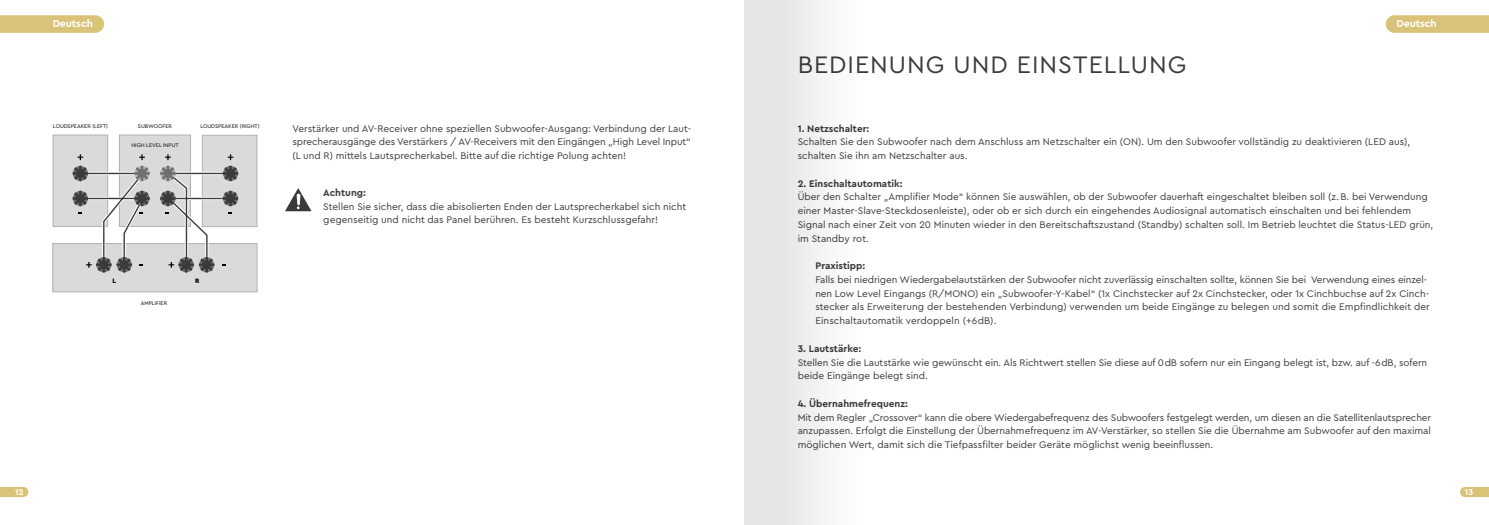
<style>
.page{position:relative;width:1489px;height:525px;background:#fff}
.page>*{position:absolute;margin:0;border:0;box-sizing:border-box;transform-origin:0 0}
.t1{font:25px "Cera Pro";letter-spacing:.04em;color:#3b3b3a}
.t2{font:700 10.62px "Cera Pro";letter-spacing:-.01em;color:#fff}
.t3{font:10px/13.8px "Cera Pro";color:#3b3b3a}
.t4{font:700 10px "Cera Pro";color:#3b3b3a}
.t5{font:700 8.75px "Cera Pro";color:#fff}
.t6{font:900 6.62px "Cera Pro";color:#000}
.t7{font:5.5px "Cera Pro";color:#000}
</style>
<div class="page">
<svg style="left:1385px;top:15px;width:103px;height:18px;background:#dac57e"></svg>
<svg style="left:1460px;top:487px;width:28px;height:10px"></svg>
<svg style="left:0;top:487px;width:28px;height:10px"></svg>
<svg style="left:0;top:15px;width:104px;height:18px;background:#dac57d"></svg>
<svg style="left:285px;top:188px;width:26px;height:23px"></svg>
<div style="left:119px;top:135px;width:72px;height:91px;background:#dadada;border:1px solid #b1b2b3"></div>
<div style="left:53px;top:135px;width:55px;height:91px;background:#dadada"></div>
<div style="left:53px;top:135px;width:55px;height:91px;border:1px solid #b1b2b3"></div>
<div style="left:202px;top:135px;width:55px;height:92px;background:#dadada;border:1px solid #b1b2b3"></div>
<div style="left:53px;top:243px;width:204px;height:49px;background:#dadada"></div>
<div style="left:53px;top:243px;width:204px;height:49px;border:1px solid #b1b2b3"></div>
<svg style="left:72px;top:154px;width:166px;height:118px"></svg>
<div style="left:744px;top:0;width:266px;height:524px;background:linear-gradient(to right,#e9e9e9,#fff)"></div>
<p class="t2" style="left:53px;top:17px;width:42px">Deutsch</p>
<p class="t7" style="left:53px;top:122px;width:57px">LOUDSPEAKER (LEFT)</p>
<p class="t7" style="left:138px;top:122px;width:36px">SUBWOOFER</p>
<p class="t7" style="left:200px;top:123px;width:61px">LOUDSPEAKER (RIGHT)</p>
<p class="t7" style="left:131px;top:141px;width:49px">HIGH LEVEL INPUT</p>
<p class="t6" style="left:113px;top:276px;width:5px">L</p>
<p class="t6" style="left:195px;top:276px;width:6px">R</p>
<p class="t7" style="left:141px;top:299px;width:28px">AMPLIFIER</p>
<p class="t3" style="left:292px;top:121px;width:400px;text-align:justify">Verstärker und AV-Receiver ohne speziellen Subwoofer-Ausgang: Verbindung der Laut&shy;sprecherausgänge des Verstärkers / AV-Receivers mit den Eingängen „High Level Input“ (L und R) mittels Lautsprecherkabel. Bitte auf die richtige Polung achten!</p>
<p class="t4" style="left:323px;top:186px;width:44px">Achtung:</p>
<p class="t3" style="left:323px;top:199px;width:364px">Stellen Sie sicher, dass die abisolierten Enden der Lautsprecherkabel sich nicht gegenseitig und nicht das Panel berühren. Es besteht Kurzschlussgefahr!</p>
<h1 class="t1" style="left:797px;top:48px;width:390px">BEDIENUNG UND EINSTELLUNG</h1>
<p class="t2" style="left:1396px;top:17px;width:42px">Deutsch</p>
<p class="t4" style="left:797px;top:121px;width:73px">1. Netzschalter:</p>
<p class="t3" style="left:797px;top:134px;width:614px">Schalten Sie den Subwoofer nach dem Anschluss am Netzschalter ein (ON). Um den Subwoofer vollständig zu deaktivieren (LED aus), schalten Sie ihn am Netzschalter aus.</p>
<p class="t4" style="left:797px;top:176px;width:106px">2. Einschaltautomatik:</p>
<p class="t3" style="left:797px;top:189px;width:637px">Über den Schalter „Amplifier Mode“ können Sie auswählen, ob der Subwoofer dauerhaft eingeschaltet bleiben soll (z. B. bei Verwendung einer Master-Slave-Steckdosenleiste), oder ob er sich durch ein eingehendes Audiosignal automatisch einschalten und bei fehlendem Signal nach einer Zeit von 20 Minuten wieder in den Bereitschaftszustand (Standby) schalten soll. Im Betrieb leuchtet die Status-LED grün, im Standby rot.</p>
<p class="t4" style="left:815px;top:259px;width:51px">Praxistipp:</p>
<p class="t3" style="left:815px;top:272px;width:616px">Falls bei niedrigen Wiedergabelautstärken der Subwoofer nicht zuverlässig einschalten sollte, können Sie bei Verwendung eines einzel&shy;nen Low Level Eingangs (R/MONO) ein „Subwoofer-Y-Kabel“ (1x Cinchstecker auf 2x Cinchstecker, oder 1x Cinchbuchse auf 2x Cinch&shy;stecker als Erweiterung der bestehenden Verbindung) verwenden um beide Eingänge zu belegen und somit die Empfindlichkeit der Einschaltautomatik verdoppeln (+6dB).</p>
<p class="t4" style="left:797px;top:341px;width:65px">3. Lautstärke:</p>
<p class="t3" style="left:797px;top:354px;width:631px">Stellen Sie die Lautstärke wie gewünscht ein. Als Richtwert stellen Sie diese auf 0dB sofern nur ein Eingang belegt ist, bzw. auf -6dB, sofern beide Eingänge belegt sind.</p>
<p class="t4" style="left:797px;top:396px;width:112px">4. Übernahmefrequenz:</p>
<p class="t3" style="left:797px;top:409px;width:635px;text-align:justify">Mit dem Regler „Crossover“ kann die obere Wiedergabefrequenz des Subwoofers festgelegt werden, um diesen an die Satellitenlautsprecher anzupassen. Erfolgt die Einstellung der Übernahmefrequenz im AV-Verstärker, so stellen Sie die Übernahme am Subwoofer auf den maximal möglichen Wert, damit sich die Tiefpassfilter beider Geräte möglichst wenig beeinflussen.</p>
<p class="t5" style="left:15px;top:486px;width:10px">12</p>
<p class="t5" style="left:1464px;top:486px;width:10px">13</p>
</div>
